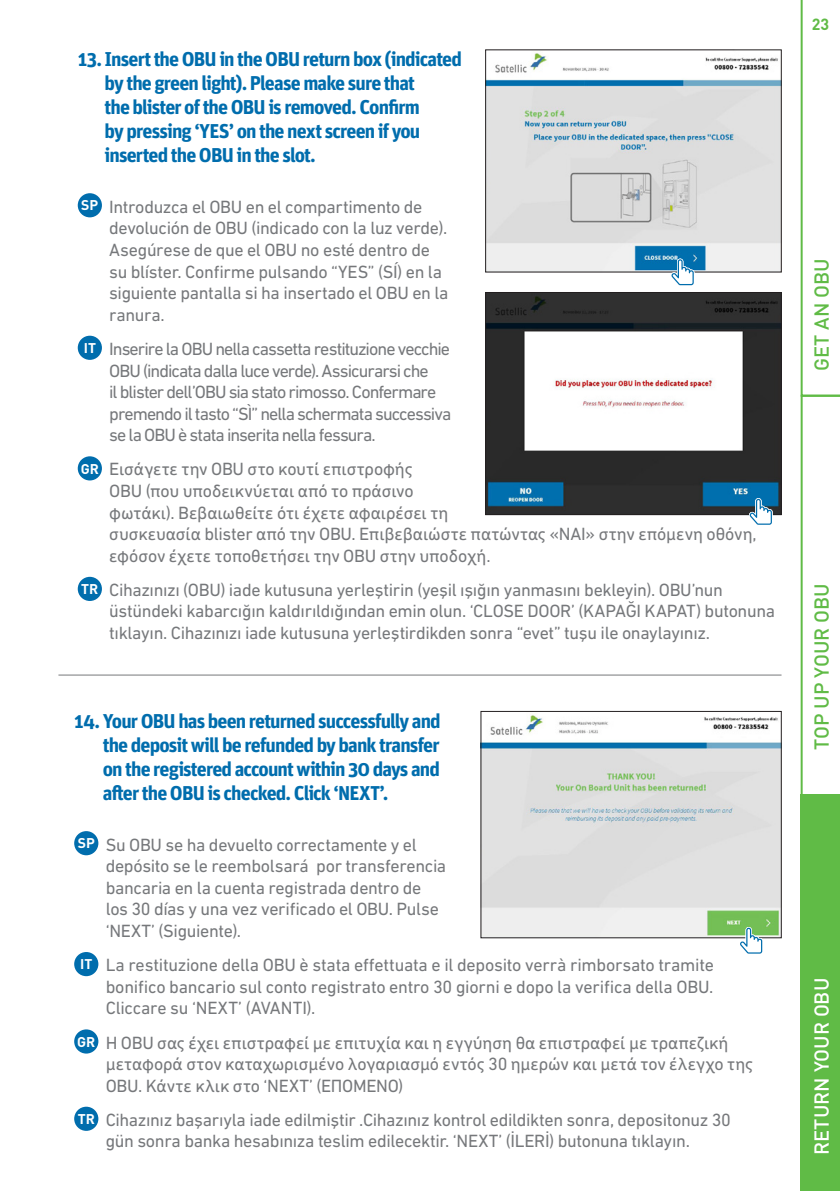
<style>
.page{position:relative;width:840px;height:1191px;background:#fff}
.page>*{position:absolute;margin:0;border:0;box-sizing:border-box;transform-origin:0 0}
.tussen_lijn{font:700 20px/24px "Unit Pro";letter-spacing:-.045em;color:#006dad}
.t1{font:500 20px "DIN";color:#60bb46}
.t2{font:500 20px "DIN";color:#fff}
.geen_tussen_lijn{font:18px/21.6px "DIN Next W1 G";letter-spacing:-.02em;color:#76787b}
.geen_tussen_lijn-2{font:18px/21.6px "DIN Next W1 G";letter-spacing:-.055em;color:#76787b}
.t3{font:700 16px "DIN";color:#60bb46}
.t4{font:700 14px "DIN";color:#fff}
</style>
<div class="page">
<svg style="left:800px;top:0;width:39px;height:794px"></svg>
<div style="left:800px;top:794px;width:39px;height:397px;background:#60bb46"></div>
<div style="left:78px;top:193px;width:24px;height:24px;background:#006dad;border-radius:50%"></div>
<div style="left:78px;top:336px;width:24px;height:24px;background:#006dad;border-radius:50%"></div>
<div style="left:78px;top:456px;width:24px;height:24px;background:#006dad;border-radius:50%"></div>
<div style="left:78px;top:577px;width:24px;height:24px;background:#006dad;border-radius:50%"></div>
<img style="left:487px;top:53px;width:292px;height:217px">
<img style="left:487px;top:294px;width:292px;height:219px">
<div style="left:485px;top:292px;width:296px;height:223px;border:1px solid #231f20"></div>
<svg style="left:748px;top:498px;width:24px;height:27px"></svg>
<svg style="left:670px;top:258px;width:24px;height:28px"></svg>
<div style="left:74px;top:831px;width:24px;height:24px;background:#006dad;border-radius:50%"></div>
<div style="left:74px;top:952px;width:24px;height:24px;background:#006dad;border-radius:50%"></div>
<div style="left:74px;top:1029px;width:24px;height:24px;background:#006dad;border-radius:50%"></div>
<div style="left:74px;top:1106px;width:24px;height:24px;background:#006dad;border-radius:50%"></div>
<img style="left:482px;top:715px;width:297px;height:221px">
<svg style="left:738px;top:927px;width:24px;height:27px"></svg>
<hr style="left:58px;top:674px;width:723px;height:1px;background:#76787b">
<p class="tussen_lijn" style="left:104px;top:46px;width:359px;text-indent:-27px">13. Insert the OBU in the OBU return box (indicated by the green light). Please make sure that<br>the blister of the OBU is removed. Confirm<br>by pressing ‘YES’ on the next screen if you inserted the OBU in the slot.</p>
<p class="t4" style="left:81px;top:196px;width:19px">SP</p>
<p class="geen_tussen_lijn" style="left:109px;top:196px;width:341px">Introduzca el OBU en el compartimento de devolución de OBU (indicado con la luz verde).<br>Asegúrese de que el OBU no esté dentro de su blíster. Confirme pulsando “YES” (SÍ) en la siguiente pantalla si ha insertado el OBU en la ranura.</p>
<p class="t4" style="left:84px;top:339px;width:14px">IT</p>
<p class="geen_tussen_lijn-2" style="left:109px;top:338px;width:343px">Inserire la OBU nella cassetta restituzione vecchie OBU (indicata dalla luce verde). Assicurarsi che<br>il blister dell’OBU sia stato rimosso. Confermare premendo il tasto “SÌ” nella schermata successiva se la OBU è stata inserita nella fessura.</p>
<p class="t4" style="left:81px;top:459px;width:20px">GR</p>
<p class="geen_tussen_lijn" style="left:109px;top:458px;width:648px">Εισάγετε την OBU στο κουτί επιστροφής<br>OBU (που υποδεικνύεται από το πράσινο<br>φωτάκι). Βεβαιωθείτε ότι έχετε αφαιρέσει τη<br>συσκευασία blister από την OBU. Επιβεβαιώστε πατώντας «ΝΑΙ» στην επόμενη οθόνη, εφόσον έχετε τοποθετήσει την OBU στην υποδοχή.</p>
<p class="t4" style="left:81px;top:580px;width:19px">TR</p>
<p class="geen_tussen_lijn" style="left:109px;top:578px;width:667px">Cihazınızı (OBU) iade kutusuna yerleştirin (yeşil ışığın yanmasını bekleyin). OBU’nun üstündeki kabarcığın kaldırıldığından emin olun. ‘CLOSE DOOR’ (KAPAĞI KAPAT) butonuna tıklayın. Cihazınızı iade kutusuna yerleştirdikden sonra “evet” tuşu ile onaylayınız.</p>
<p class="tussen_lijn" style="left:103px;top:708px;width:339px;text-align:justify;text-indent:-29px">14. Your OBU has been returned successfully and the deposit will be refunded by bank transfer on the registered account within 30 days and after the OBU is checked. Click ‘NEXT’.</p>
<p class="t4" style="left:78px;top:834px;width:19px">SP</p>
<p class="geen_tussen_lijn" style="left:106px;top:833px;width:342px">Su OBU se ha devuelto correctamente y el depósito se le reembolsará por transferencia bancaria en la cuenta registrada dentro de los 30 días y una vez verificado el OBU. Pulse ‘NEXT’ (Siguiente).</p>
<p class="t4" style="left:80px;top:955px;width:14px">IT</p>
<p class="geen_tussen_lijn" style="left:106px;top:954px;width:609px;text-align:justify">La restituzione della OBU è stata effettuata e il deposito verrà rimborsato tramite bonifico bancario sul conto registrato entro 30 giorni e dopo la verifica della OBU.<br>Cliccare su ‘NEXT’ (AVANTI).</p>
<p class="t4" style="left:77px;top:1032px;width:20px">GR</p>
<p class="geen_tussen_lijn" style="left:106px;top:1031px;width:648px">Η OBU σας έχει επιστραφεί με επιτυχία και η εγγύηση θα επιστραφεί με τραπεζική μεταφορά στον καταχωρισμένο λογαριασμό εντός 30 ημερών και μετά τον έλεγχο της<br>OBU. Κάντε κλικ στο ‘NEXT’ (ΕΠΟΜΕΝΟ)</p>
<p class="t4" style="left:78px;top:1109px;width:19px">TR</p>
<p class="geen_tussen_lijn" style="left:106px;top:1108px;width:626px">Cihazınız başarıyla iade edilmiştir .Cihazınız kontrol edildikten sonra, depositonuz 30 gün sonra banka hesabınıza teslim edilecektir. ‘NEXT’ (İLERİ) butonuna tıklayın.</p>
<p class="t3" style="left:811px;top:14px;width:19px">23</p>
<p class="t1" style="left:808px;top:371px;width:114px;rotate:-90deg">GET AN OBU</p>
<p class="t1" style="left:808px;top:750px;width:168px;rotate:-90deg">TOP UP YOUR OBU</p>
<p class="t2" style="left:808px;top:1154px;width:178px;rotate:-90deg">RETURN YOUR OBU</p>
</div>
